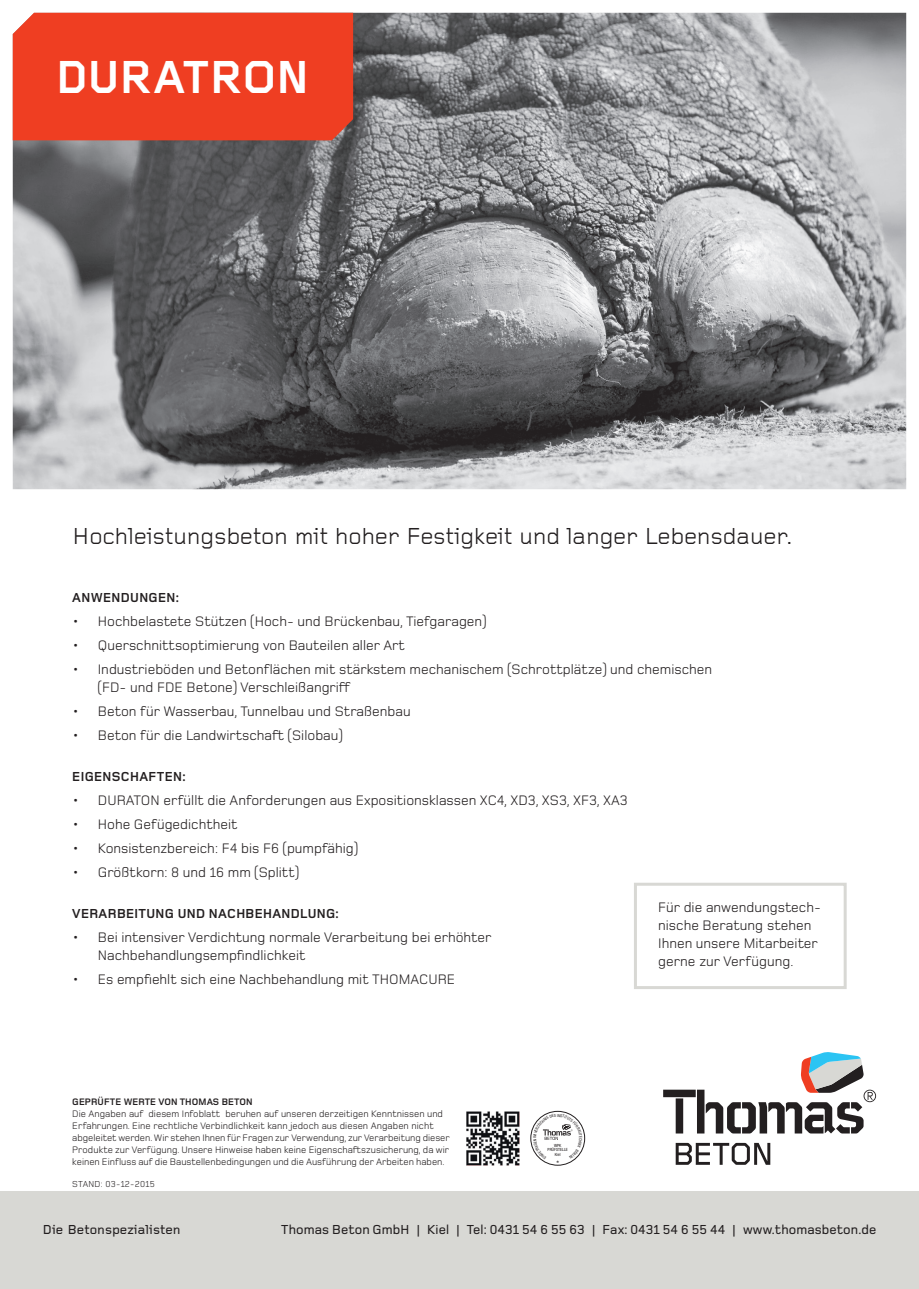
<style>
.page{position:relative;width:919px;height:1289px;background:#fff}
.page>*{position:absolute;margin:0;border:0;box-sizing:border-box;transform-origin:0 0}
.t1{font:700 48px "Foundry Gridnik OT2";letter-spacing:-.04em;color:#fff}
.t2{font:24px "Foundry Gridnik OT2";letter-spacing:-.015em;color:#231f20}
.t3{font:14.25px/18px "Foundry Monoline OT3";color:#231f20}
.t4{font:500 13.5px "Foundry Monoline OT3";letter-spacing:.01em;color:#231f20}
.t5{font:700 13.5px "Foundry Monoline OT3";letter-spacing:.025em;color:#231f20}
.t6{font:500 13.5px "Foundry Gridnik OT2";color:#231f20}
.t7{font:9.75px/12px "Foundry Monoline OT3";color:#231f20}
.t8{font:700 9.75px "Foundry Monoline OT3";letter-spacing:.01em;color:#231f20}
.t9{font:9px "Foundry Monoline OT3";letter-spacing:.025em;color:#231f20}
.t10{font:condensed 7.65px "Helvetica Neue";color:#231f20}
.t11{font:condensed 4.2px/4.8px "Helvetica Neue";color:#231f20;text-align:center}
</style>
<div class="page">
<img style="left:13px;top:13px;width:893px;height:476px">
<div style="left:13px;top:13px;width:340px;height:127px;background:#ef3e22"></div>
<div style="left:0;top:1191px;width:918px;height:97px;background:#d8d8d4"></div>
<svg style="left:675px;top:1142px;width:95px;height:22px"></svg>
<svg style="left:663px;top:1052px;width:213px;height:81px"></svg>
<img style="left:466px;top:1111px;width:54px;height:53px">
<div style="left:530px;top:1111px;width:55px;height:54px;border:1px solid #231f20;border-radius:50%"></div>
<div style="left:634px;top:882px;width:212px;height:107px;border:3px solid #d8d8d4"></div>
<svg style="left:533px;top:1113px;width:49px;height:45px"></svg>
<h1 class="t1" style="left:55px;top:44px;width:257px">DURATRON</h1>
<h2 class="t2" style="left:72px;top:519px;width:722px">Hochleistungsbeton mit hoher Festigkeit und langer Lebensdauer.</h2>
<p class="t5" style="left:72px;top:588px;width:108px">ANWENDUNGEN:</p>
<p class="t3" style="left:72px;top:611px;width:415px">• Hochbelastete Stützen (Hoch- und Brückenbau, Tiefgaragen)</p>
<p class="t3" style="left:72px;top:635px;width:334px">• Querschnittsoptimierung von Bauteilen aller Art</p>
<p class="t3" style="left:98px;top:659px;width:615px;text-indent:-26px">• Industrieböden und Betonflächen mit stärkstem mechanischem (Schrottplätze) und chemischen (FD- und FDE Betone) Verschleißangriff</p>
<p class="t3" style="left:72px;top:701px;width:340px">• Beton für Wasserbau, Tunnelbau und Straßenbau</p>
<p class="t3" style="left:72px;top:725px;width:272px">• Beton für die Landwirtschaft (Silobau)</p>
<p class="t5" style="left:72px;top:767px;width:115px">EIGENSCHAFTEN:</p>
<p class="t3" style="left:72px;top:790px;width:557px">• DURATON erfüllt die Anforderungen aus Expositionsklassen XC4, XD3, XS3, XF3, XA3</p>
<p class="t3" style="left:72px;top:814px;width:167px">• Hohe Gefügedichtheit</p>
<p class="t3" style="left:72px;top:838px;width:287px">• Konsistenzbereich: F4 bis F6 (pumpfähig)</p>
<p class="t3" style="left:72px;top:862px;width:228px">• Größtkorn: 8 und 16 mm (Splitt)</p>
<p class="t5" style="left:72px;top:904px;width:268px">VERARBEITUNG UND NACHBEHANDLUNG:</p>
<p class="t3" style="left:98px;top:927px;width:395px;text-indent:-26px">• Bei intensiver Verdichtung normale Verarbeitung bei erhöhter<br>Nachbehandlungsempfindlichkeit</p>
<p class="t3" style="left:72px;top:969px;width:384px">• Es empfiehlt sich eine Nachbehandlung mit THOMACURE</p>
<p class="t3" style="left:658px;top:897px;width:164px">Für die anwendungstech&shy;nische Beratung stehen<br>Ihnen unsere Mitarbeiter gerne zur Verfügung.</p>
<p class="t8" style="left:72px;top:1094px;width:182px">GEPRÜFTE WERTE VON THOMAS BETON</p>
<p class="t7" style="left:72px;top:1106px;width:379px">Die Angaben auf diesem Infoblatt beruhen auf unseren derzeitigen Kenntnissen und Erfahrungen. Eine rechtliche Verbindlichkeit kann jedoch aus diesen Angaben nicht abgeleitet werden. Wir stehen Ihnen für Fragen zur Verwendung, zur Verarbeitung dieser Produkte zur Verfügung. Unsere Hinweise haben keine Eigenschaftszusicherung, da wir keinen Einfluss auf die Baustellenbedingungen und die Ausführung der Arbeiten haben.</p>
<p class="t9" style="left:72px;top:1177px;width:84px">STAND: 03-12-2015</p>
<p class="t11" style="left:547px;top:1142px;width:22px">WPK<br>PRÜFSTELLE<br>Kiel</p>
<p class="t10" style="left:556px;top:1159px;width:4px">*</p>
<p class="t6" style="left:43px;top:1220px;width:140px">Die Betonspezialisten</p>
<p class="t4" style="left:281px;top:1220px;width:596px">Thomas Beton GmbH | Kiel | Tel: 0431 54 6 55 63 | Fax: 0431 54 6 55 44 | www.thomasbeton.de</p>
</div>
